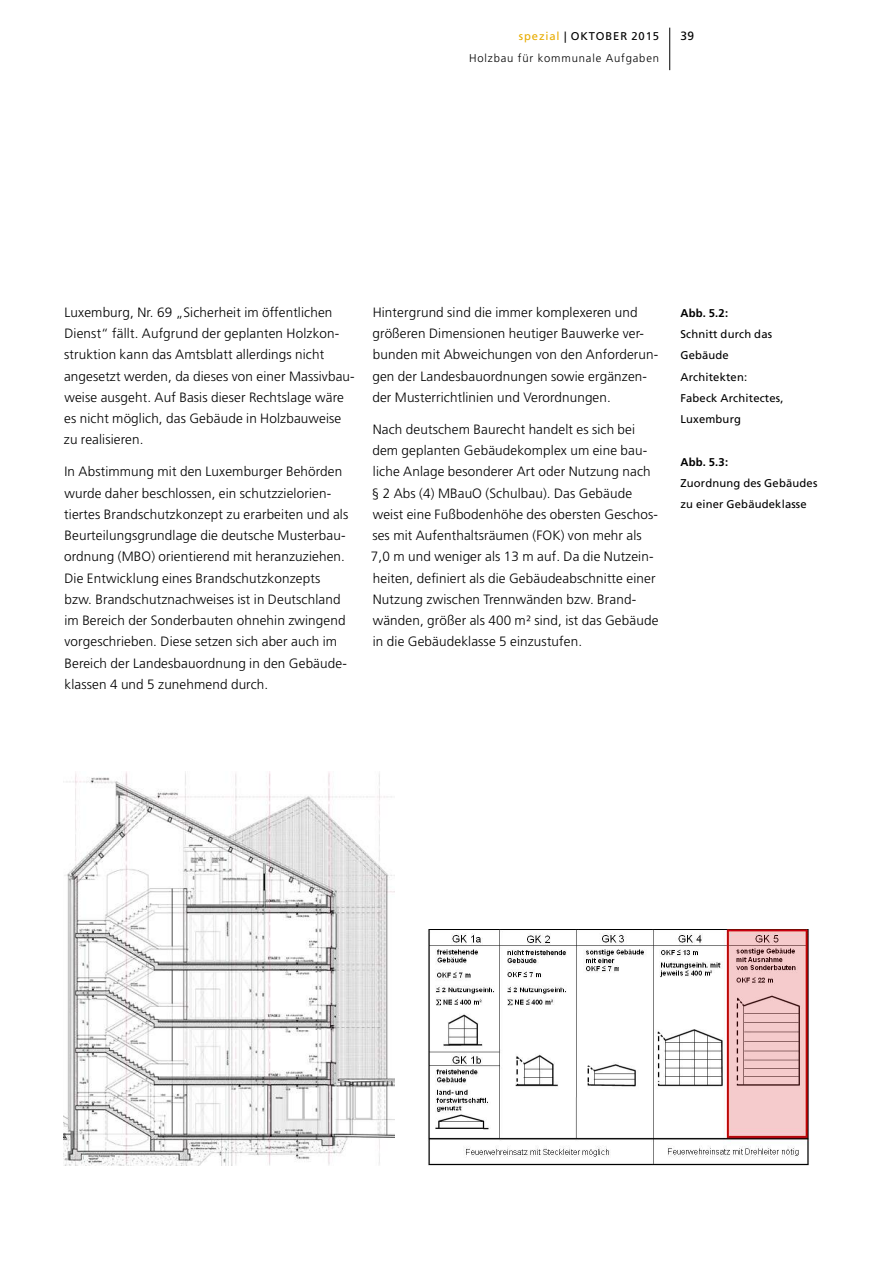
<style>
.page{position:relative;width:893px;height:1263px;background:#fff}
.page>*{position:absolute;margin:0;border:0;box-sizing:border-box;transform-origin:0 0}
.t1{font:300 13.5px/21.3px "Frutiger";letter-spacing:.01em;color:#000}
.t2{font:12px "Frutiger";color:#000}
.t3{font:11.25px/21.3px "Frutiger";letter-spacing:.015em;color:#000}
.t4{font:300 11.25px "Frutiger";letter-spacing:.075em;color:#000}
.t5{font:11.25px "Frutiger";letter-spacing:.075em;color:#000}
.t6{font:700 11.25px "Frutiger";letter-spacing:.015em;color:#000}
.s1{color:#e8ac00}
</style>
<div class="page">
<hr style="left:669px;top:28px;width:1px;height:42px;background:#000">
<img style="left:428px;top:929px;width:381px;height:236px">
<img style="left:64px;top:771px;width:331px;height:395px">
<p class="t5" style="left:519px;top:30px;width:142px"><span class="s1">spezial</span> | OKTOBER 2015</p>
<p class="t2" style="left:680px;top:29px;width:15px">39</p>
<p class="t4" style="left:469px;top:51px;width:191px">Holzbau für kommunale Aufgaben</p>
<p class="t1" style="left:64px;top:302px;width:292px">Luxemburg, Nr. 69 „Sicherheit im öffentlichen Dienst“ fällt. Aufgrund der geplanten Holzkon&shy;struktion kann das Amtsblatt allerdings nicht angesetzt werden, da dieses von einer Massivbau&shy;weise ausgeht. Auf Basis dieser Rechtslage wäre es nicht möglich, das Gebäude in Holzbauweise zu realisieren.</p>
<p class="t1" style="left:64px;top:461px;width:286px">In Abstimmung mit den Luxemburger Behörden wurde daher beschlossen, ein schutzzielorien&shy;tiertes Brandschutzkonzept zu erarbeiten und als Beurteilungsgrundlage die deutsche Musterbau&shy;ordnung (MBO) orientierend mit heranzuziehen.<br>Die Entwicklung eines Brandschutzkonzepts bzw. Brandschutznachweises ist in Deutschland im Bereich der Sonderbauten ohnehin zwingend vorgeschrieben. Diese setzen sich aber auch im Bereich der Landesbauordnung in den Gebäude&shy;klassen 4 und 5 zunehmend durch.</p>
<p class="t1" style="left:372px;top:302px;width:287px">Hintergrund sind die immer komplexeren und größeren Dimensionen heutiger Bauwerke ver&shy;bunden mit Abweichungen von den Anforderun&shy;gen der Landesbauordnungen sowie ergänzen&shy;der Musterrichtlinien und Verordnungen.</p>
<p class="t1" style="left:371px;top:419px;width:289px">Nach deutschem Baurecht handelt es sich bei dem geplanten Gebäudekomplex um eine bau&shy;liche Anlage besonderer Art oder Nutzung nach § 2 Abs (4) MBauO (Schulbau). Das Gebäude weist eine Fußbodenhöhe des obersten Geschos&shy;ses mit Aufenthaltsräumen (FOK) von mehr als 7,0 m und weniger als 13 m auf. Da die Nutzein&shy;heiten, definiert als die Gebäudeabschnitte einer Nutzung zwischen Trennwänden bzw. Brand&shy;wänden, größer als 400 m² sind, ist das Gebäude in die Gebäudeklasse 5 einzustufen.</p>
<p class="t6" style="left:680px;top:306px;width:49px">Abb. 5.2:</p>
<p class="t3" style="left:680px;top:324px;width:105px">Schnitt durch das<br>Gebäude<br>Architekten:<br>Fabeck Architectes,<br>Luxemburg</p>
<p class="t6" style="left:680px;top:455px;width:49px">Abb. 5.3:</p>
<p class="t3" style="left:680px;top:472px;width:138px">Zuordnung des Gebäudes zu einer Gebäudeklasse</p>
</div>
